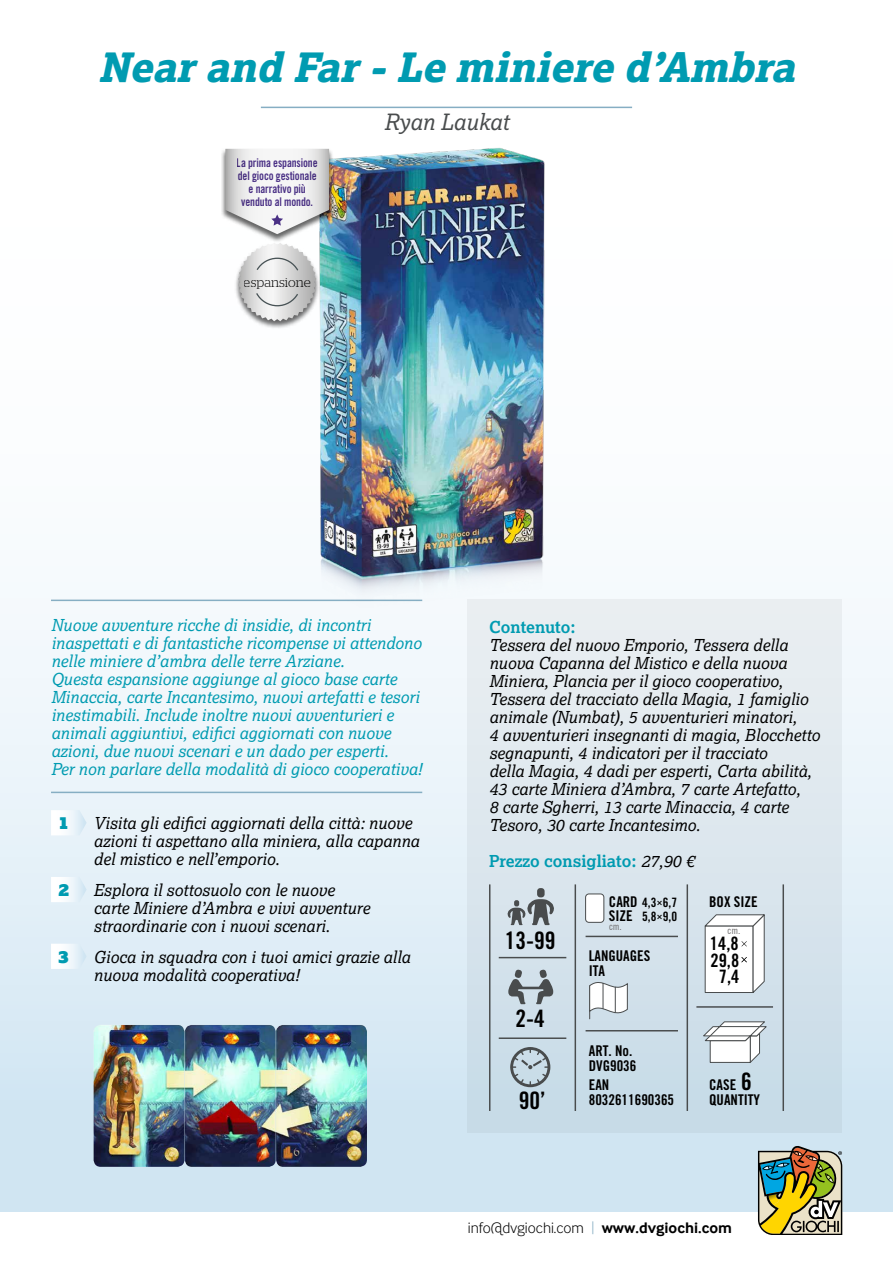
<style>
.page{position:relative;width:893px;height:1263px;background:#fff}
.page>*{position:absolute;margin:0;border:0;box-sizing:border-box;transform-origin:0 0}
.t1{font:italic 40.5px "Lexia X Bold";color:#009bb1}
.t2{font:24px "Trade Gothic Bold Cond Twenty";color:#000}
.t3{font:italic 22.5px "Lexia";color:#494c4d}
.t4{font:18.45px/16.6px "Trade Gothic Bold Cond Twenty";color:#000;text-align:center}
.t5{font:italic 16.5px/18px "Lexia";color:#000}
.t6{font:italic 16.5px/18px "Lexia";color:#009bb1}
.t7{font:700 16.5px "Lexia";color:#009bb1}
.t8{font:16.5px "Lexia Ad";color:#009bb1}
.t9{font:15.75px "Inter Face Da Ma Lt";color:#000}
.t10{font:14.85px/14.9px "Trade Gothic Bold Cond Twenty";color:#000}
.t11{font:300 13.05px "Stag Stencil";color:#000}
.t12{font:12.9px "Trade Gothic Bold Cond Twenty";color:#000}
.t13{font:12px/12.8px "Trade Gothic Bold Cond Twenty";letter-spacing:-.01em;color:#4d328a;text-align:center;scale:.92 1}
.t14{font:condensed 10.2px "Trade Gothic No.18";color:#6f6e6f}
.s1{font-weight:400;font-style:italic;color:#000}
.s2{font-size:14.85px}
.s3{font-family:"Futura";font-weight:500;font-size:10.35px}
.s4{font-size:24px}
.s5{color:#86aec3}
.s6{font-family:"Inter Face Da Ma";font-weight:700}
</style>
<div class="page">
<div style="left:0;top:0;width:893px;height:1212px;background:linear-gradient(to bottom,#fff,#d4e7f3)"></div>
<hr style="left:261px;top:107px;width:371px;height:1px;background:#86aec3">
<img style="left:758px;top:1146px;width:84px;height:89px">
<div style="left:468px;top:600px;width:374px;height:533px;background:linear-gradient(to bottom,#edf0f3,#c5d9e5)"></div>
<svg style="left:704px;top:914px;width:61px;height:79px"></svg>
<hr style="left:696px;top:1006px;width:77px;height:2px;background:#494c4d">
<svg style="left:508px;top:969px;width:45px;height:35px;background:#9da8ae"></svg>
<div style="left:537px;top:888px;width:8px;height:9px;background:#494c4d;border-radius:3px"></div>
<svg style="left:506px;top:899px;width:50px;height:26px"></svg>
<svg style="left:510px;top:1047px;width:40px;height:40px;background:#a6b5be"></svg>
<svg style="left:589px;top:975px;width:39px;height:45px"></svg>
<hr style="left:489px;top:884px;width:1px;height:227px;background:#494c4d">
<hr style="left:575px;top:884px;width:1px;height:227px;background:#494c4d">
<hr style="left:499px;top:1037px;width:67px;height:2px;background:#494c4d">
<hr style="left:499px;top:957px;width:67px;height:1px;background:#494c4d">
<hr style="left:586px;top:1030px;width:92px;height:1px;background:#494c4d">
<svg style="left:703px;top:1021px;width:64px;height:42px"></svg>
<hr style="left:782px;top:884px;width:2px;height:227px;background:#494c4d">
<hr style="left:687px;top:884px;width:1px;height:227px;background:#494c4d">
<hr style="left:586px;top:936px;width:92px;height:1px;background:#494c4d">
<div style="left:586px;top:894px;width:18px;height:28px;background:#fff;border-radius:3px"></div>
<div style="left:585px;top:894px;width:19px;height:28px;border:1px solid #494c4d;border-radius:3px"></div>
<hr style="left:51px;top:600px;width:371px;height:1px;background:#86aec3">
<hr style="left:51px;top:792px;width:371px;height:1px;background:#86aec3">
<svg style="left:51px;top:810px;width:36px;height:25px"></svg>
<svg style="left:51px;top:877px;width:36px;height:25px"></svg>
<svg style="left:51px;top:944px;width:36px;height:25px"></svg>
<img style="left:303px;top:137px;width:287px;height:503px">
<div style="left:221px;top:148px;width:113px;height:95px;background:#000;opacity:.6"></div>
<svg style="left:225px;top:149px;width:104px;height:85px"></svg>
<div style="left:234px;top:243px;width:87px;height:87px;background:#000;opacity:.6"></div>
<svg style="left:238px;top:243px;width:78px;height:78px"></svg>
<img style="left:94px;top:1025px;width:273px;height:142px">
<h1 class="t1" style="left:98px;top:41px;width:709px">Nearand Far-Le miniere d’Ambra</h1>
<p class="t13" style="left:237px;top:157px;width:89px">La prima espansione del gioco gestionale e narrativo più venduto al mondo.</p>
<p class="t11" style="left:244px;top:275px;width:69px">espansione</p>
<h3 class="t3" style="left:384px;top:108px;width:126px">Ryan Laukat</h3>
<p class="t6" style="left:51px;top:615px;width:372px">Nuove avventure ricche di insidie, di incontri inaspettati e di fantastiche ricompense vi attendono nelle miniere d’ambra delle terre Arziane.<br>Questa espansione aggiunge al gioco base carte Minaccia, carte Incantesimo, nuovi artefatti e tesori inestimabili. Include inoltre nuovi avventurieri e animali aggiuntivi, edifici aggiornati con nuove azioni, due nuovi scenari e un dado per esperti.<br>Per non parlare della modalità di gioco cooperativa!</p>
<p class="t8" style="left:60px;top:814px;width:9px">1</p>
<p class="t5" style="left:94px;top:814px;width:327px">Visita gli edifici aggiornati della città: nuove azioni ti aspettano alla miniera, alla capanna del mistico e nell’emporio.</p>
<p class="t8" style="left:58px;top:881px;width:12px">2</p>
<p class="t5" style="left:94px;top:880px;width:278px">Esplora il sottosuolo con le nuove carte Miniere d’Ambra e vivi avventure straordinarie con i nuovi scenari.</p>
<p class="t8" style="left:59px;top:948px;width:12px">3</p>
<p class="t5" style="left:94px;top:947px;width:318px">Gioca in squadra con i tuoi amici grazie alla nuova modalità cooperativa!</p>
<p class="t7" style="left:489px;top:617px;width:88px">Contenuto:</p>
<p class="t5" style="left:489px;top:636px;width:332px">Tessera del nuovo Emporio, Tessera della nuova Capanna del Mistico e della nuova Miniera, Plancia per il gioco cooperativo, Tessera del tracciato della Magia, 1 famiglio animale (Numbat), 5 avventurieri minatori,<br>4 avventurieri insegnanti di magia, Blocchetto segnapunti, 4 indicatori per il tracciato<br>della Magia, 4 dadi per esperti, Carta abilità, 43 carte Miniera d’Ambra, 7 carte Artefatto,<br>8 carte Sgherri, 13 carte Minaccia, 4 carte Tesoro, 30 carte Incantesimo.</p>
<p class="t7" style="left:489px;top:851px;width:207px">Prezzo consigliato: <span class="s1">27,90 €</span></p>
<h2 class="t2" style="left:505px;top:926px;width:52px">13-99</h2>
<h2 class="t2" style="left:516px;top:1004px;width:31px">2-4</h2>
<h2 class="t2" style="left:519px;top:1086px;width:28px">90’</h2>
<p class="t12" style="left:609px;top:894px;width:70px"><span class="s2">CARD</span> 4,3<span class="s3">×</span>6,7</p>
<p class="t10" style="left:609px;top:908px;width:25px">SIZE</p>
<p class="t12" style="left:642px;top:909px;width:37px">5,8<span class="s3">×</span>9,0</p>
<p class="t14" style="left:609px;top:920px;width:14px">cm.</p>
<p class="t10" style="left:589px;top:948px;width:63px">LANGUAGES<br>ITA</p>
<p class="t10" style="left:589px;top:1043px;width:49px">ART. No.<br>DVG9036</p>
<p class="t10" style="left:589px;top:1077px;width:87px">EAN<br>8032611690365</p>
<p class="t10" style="left:709px;top:894px;width:50px">BOX SIZE</p>
<p class="t14" style="left:727px;top:924px;width:14px">cm.</p>
<p class="t4" style="left:710px;top:935px;width:31px">14,8<br>29,8<br>7,4</p>
<p class="t10" style="left:709px;top:1077px;width:52px">CASE <span class="s4">6<br></span>QUANTITY</p>
<p class="t9" style="left:468px;top:1218px;width:266px">info@dvgiochi.com <span class="s5">|</span> <span class="s6">www.dvgiochi.com</span></p>
</div>
